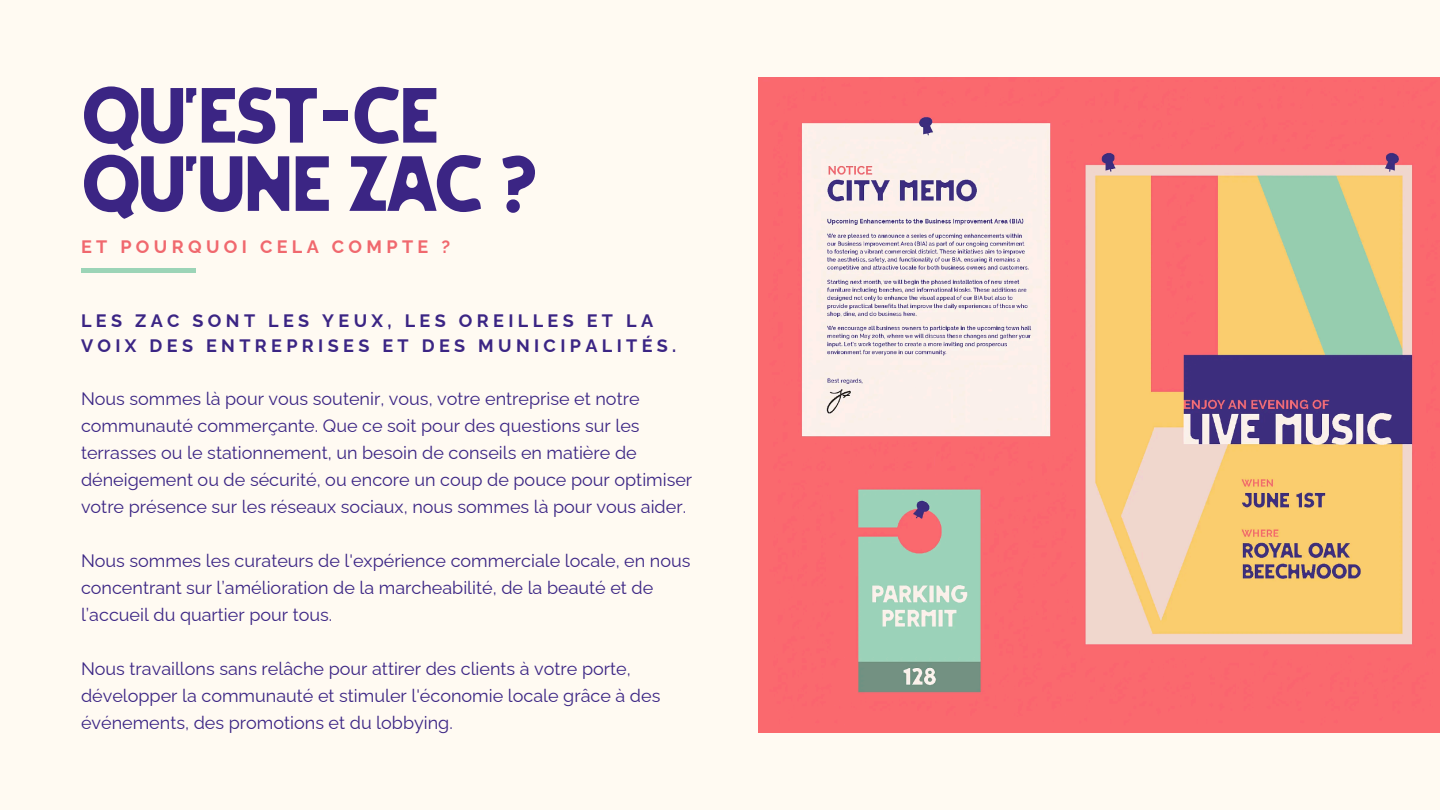
<style>
.page{position:relative;width:1440px;height:810px;background:#fffaf2}
.page>*{position:absolute;margin:0;border:0;box-sizing:border-box;transform-origin:0 0}
.t1{font:72px/68.2px "FORTA";letter-spacing:-.05em;color:#3b2584}
.t2{font:18px/27px "Raleway";color:#3b2584}
.t3{font:700 18px/24.8px "Raleway";letter-spacing:.24em;color:#3b2584}
.t4{font:700 18px "Raleway";letter-spacing:.24em;color:#f0686e}
</style>
<div class="page">
<img style="left:758px;top:77px;width:682px;height:656px">
<hr style="left:81px;top:269px;width:115px;height:4px;background:#9cd4b7">
<p class="t1" style="left:81px;top:85px;width:459px">QU’EST-CE<br>QU’UNE ZAC ?</p>
<h1 class="t4" style="left:81px;top:236px;width:371px">ET POURQUOI CELA COMPTE ?</h1>
<h2 class="t3" style="left:81px;top:308px;width:597px">LES ZAC SONT LES YEUX, LES OREILLES ET LA<br>VOIX DES ENTREPRISES ET DES MUNICIPALITÉS.</h2>
<h2 class="t2" style="left:81px;top:385px;width:613px">Nous sommes là pour vous soutenir, vous, votre entreprise et notre communauté commerçante. Que ce soit pour des questions sur les terrasses ou le stationnement, un besoin de conseils en matière de déneigement ou de sécurité, ou encore un coup de pouce pour optimiser votre présence sur les réseaux sociaux, nous sommes là pour vous aider.</h2>
<p class="t2" style="left:81px;top:547px;width:611px">Nous sommes les curateurs de l'expérience commerciale locale, en nous concentrant sur l’amélioration de la marcheabilité, de la beauté et de l’accueil du quartier pour tous.</p>
<p class="t2" style="left:81px;top:655px;width:581px">Nous travaillons sans relâche pour attirer des clients à votre porte, développer la communauté et stimuler l'économie locale grâce à des événements, des promotions et du lobbying.</p>
</div>
